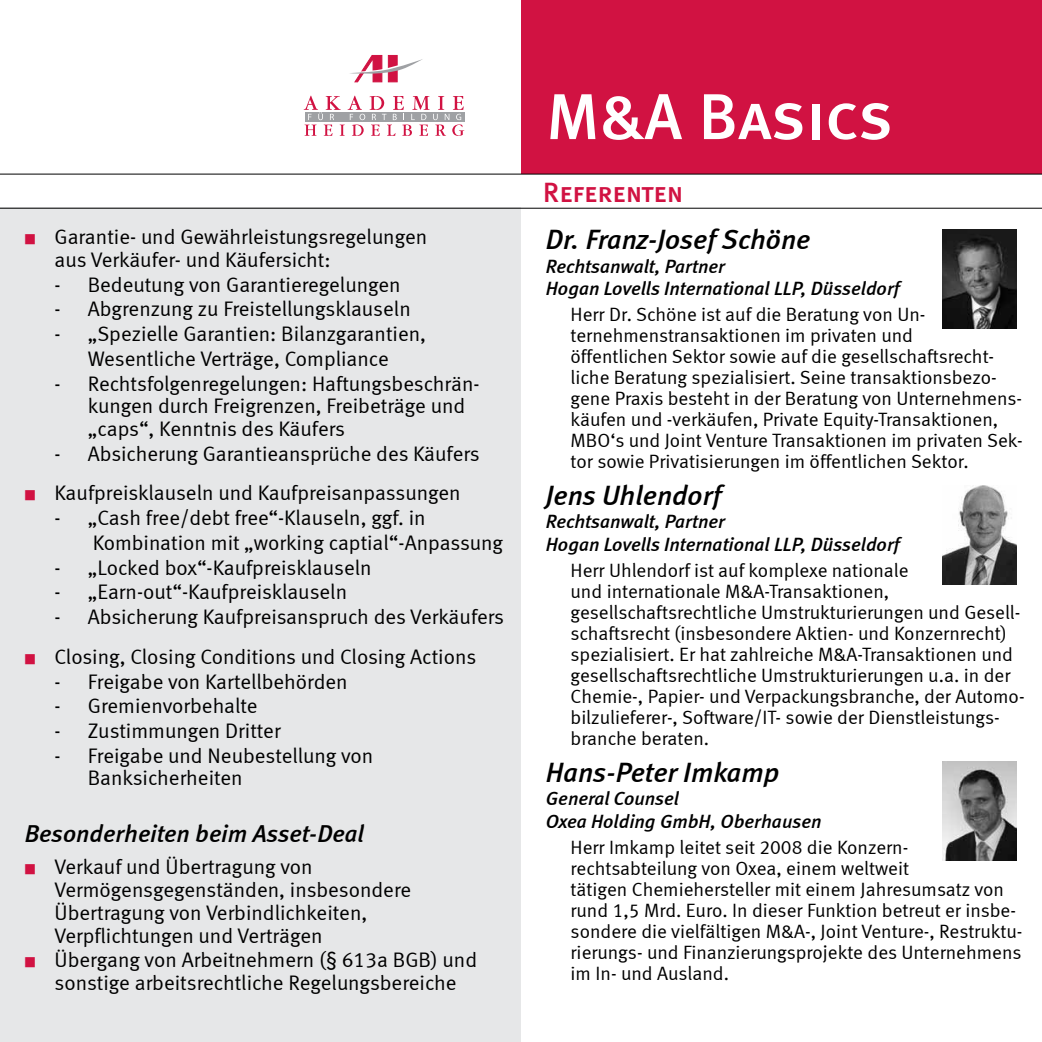
<style>
.page{position:relative;width:1042px;height:1042px;background:#fff}
.page>*{position:absolute;margin:0;border:0;box-sizing:border-box;transform-origin:0 0}
.t1{font:64.75px "Meta Medium LF Caps";letter-spacing:-.005em;color:#fff}
.t2{font:italic 28px "Meta Medium LF";color:#000}
.t3{font:28px "Meta Medium LF Caps";color:#d11242}
.t4{font:italic 24.5px "Meta Medium LF";color:#000}
.t5{font:21px/22.8px "Meta Normal LF";color:#000}
.t6{font:19.25px/21px "Meta Normal LF";color:#000}
.t7{font:italic 19.25px/22.8px "Meta Medium LF";color:#000}
.s1{color:#d11242}
</style>
<div class="page">
<div style="left:0;top:208px;width:521px;height:834px;background:#e6e7e8"></div>
<div style="left:521px;top:0;width:521px;height:174px;background:#d11242"></div>
<svg style="left:350px;top:55px;width:73px;height:27px"></svg>
<svg style="left:304px;top:96px;width:160px;height:40px"></svg>
<img style="left:942px;top:230px;width:75px;height:99px">
<hr style="left:0;top:208px;width:1042px;height:1px;background:#000">
<hr style="left:0;top:174px;width:1042px;height:1px;background:#000">
<img style="left:942px;top:761px;width:75px;height:100px">
<img style="left:942px;top:485px;width:75px;height:99px">
<p class="t5" style="left:55px;top:225px;width:374px;text-indent:-30px"><span class="s1">■</span> Garantie- und Gewährleistungsregelungen aus Verkäufer- und Käufersicht:</p>
<p class="t5" style="left:55px;top:273px;width:347px">- Bedeutung von Garantieregelungen</p>
<p class="t5" style="left:55px;top:297px;width:358px">- Abgrenzung zu Freistellungsklauseln</p>
<p class="t5" style="left:55px;top:321px;width:373px;line-height:24.7px;text-align:center">- „Spezielle Garantien: Bilanzgarantien,<br>Wesentliche Verträge, Compliance</p>
<p class="t5" style="left:88px;top:372px;width:393px;text-indent:-33px">- Rechtsfolgenregelungen: Haftungsbeschrän&shy;kungen durch Freigrenzen, Freibeträge und „caps“, Kenntnis des Käufers</p>
<p class="t5" style="left:55px;top:442px;width:427px">- Absicherung Garantieansprüche des Käufers</p>
<p class="t5" style="left:25px;top:481px;width:437px"><span class="s1">■</span> Kaufpreisklauseln und Kaufpreisanpassungen</p>
<p class="t5" style="left:93px;top:505px;width:412px;line-height:24.7px;text-indent:-38px">- „Cash free/debt free“-Klauseln, ggf. in<br>Kombination mit „working captial“-Anpassung</p>
<p class="t5" style="left:55px;top:556px;width:319px">- „Locked box“-Kaufpreisklauseln</p>
<p class="t5" style="left:55px;top:580px;width:294px">- „Earn-out“-Kaufpreisklauseln</p>
<p class="t5" style="left:55px;top:605px;width:451px">- Absicherung Kaufpreisanspruch des Verkäufers</p>
<p class="t5" style="left:25px;top:645px;width:453px"><span class="s1">■</span> Closing, Closing Conditions und Closing Actions</p>
<p class="t5" style="left:55px;top:669px;width:295px">- Freigabe von Kartellbehörden</p>
<p class="t5" style="left:55px;top:694px;width:205px">- Gremienvorbehalte</p>
<p class="t5" style="left:55px;top:719px;width:227px">- Zustimmungen Dritter</p>
<p class="t5" style="left:88px;top:744px;width:287px;text-indent:-33px">- Freigabe und Neubestellung von<br>Banksicherheiten</p>
<p class="t4" style="left:25px;top:818px;width:341px">Besonderheiten beim Asset-Deal</p>
<p class="t5" style="left:55px;top:855px;width:358px;text-indent:-30px"><span class="s1">■</span> Verkauf und Übertragung von Vermögensgegenständen, insbesondere Übertragung von Verbindlichkeiten, Verpflichtungen und Verträgen</p>
<p class="t5" style="left:25px;top:948px;width:454px;text-align:center"><span class="s1">■</span> Übergang von Arbeitnehmern (§ 613a BGB) und sonstige arbeitsrechtliche Regelungsbereiche</p>
<h1 class="t1" style="left:546px;top:79px;width:349px">M&amp;A Basics</h1>
<h2 class="t3" style="left:543px;top:176px;width:142px">Referenten</h2>
<h2 class="t2" style="left:546px;top:223px;width:266px">Dr. Franz-Josef Schöne</h2>
<p class="t7" style="left:546px;top:254px;width:355px">Rechtsanwalt, Partner<br>Hogan Lovells International LLP, Düsseldorf</p>
<p class="t6" style="left:570px;top:304px;width:453px">Herr Dr. Schöne ist auf die Beratung von Un&shy;ternehmenstransaktionen im privaten und<br>öffentlichen Sektor sowie auf die gesellschaftsrecht&shy;liche Beratung spezialisiert. Seine transaktionsbezo&shy;gene Praxis besteht in der Beratung von Unternehmens&shy;käufen und -verkäufen, Private Equity-Transaktionen, MBO‘s und Joint Venture Transaktionen im privaten Sek&shy;tor sowie Privatisierungen im öffentlichen Sektor.</p>
<h2 class="t2" style="left:546px;top:478px;width:177px">Jens Uhlendorf</h2>
<p class="t7" style="left:546px;top:510px;width:355px">Rechtsanwalt, Partner<br>Hogan Lovells International LLP, Düsseldorf</p>
<p class="t6" style="left:570px;top:560px;width:455px">Herr Uhlendorf ist auf komplexe nationale<br>und internationale M&amp;A-Transaktionen, gesellschaftsrechtliche Umstrukturierungen und Gesell&shy;schaftsrecht (insbesondere Aktien- und Konzernrecht) spezialisiert. Er hat zahlreiche M&amp;A-Transaktionen und gesellschaftsrechtliche Umstrukturierungen u.a. in der Chemie-, Papier- und Verpackungsbranche, der Automo&shy;bilzulieferer-, Software/IT- sowie der Dienstleistungs&shy;branche beraten.</p>
<h2 class="t2" style="left:546px;top:755px;width:235px">Hans-Peter Imkamp</h2>
<p class="t7" style="left:546px;top:787px;width:277px">General Counsel<br>Oxea Holding GmbH, Oberhausen</p>
<p class="t6" style="left:570px;top:836px;width:453px">Herr Imkamp leitet seit 2008 die Konzern&shy;rechtsabteilung von Oxea, einem weltweit<br>tätigen Chemiehersteller mit einem Jahresumsatz von rund 1,5 Mrd. Euro. In dieser Funktion betreut er insbe&shy;sondere die vielfältigen M&amp;A-, Joint Venture-, Restruktu&shy;rierungs- und Finanzierungsprojekte des Unternehmens im In- und Ausland.</p>
</div>
